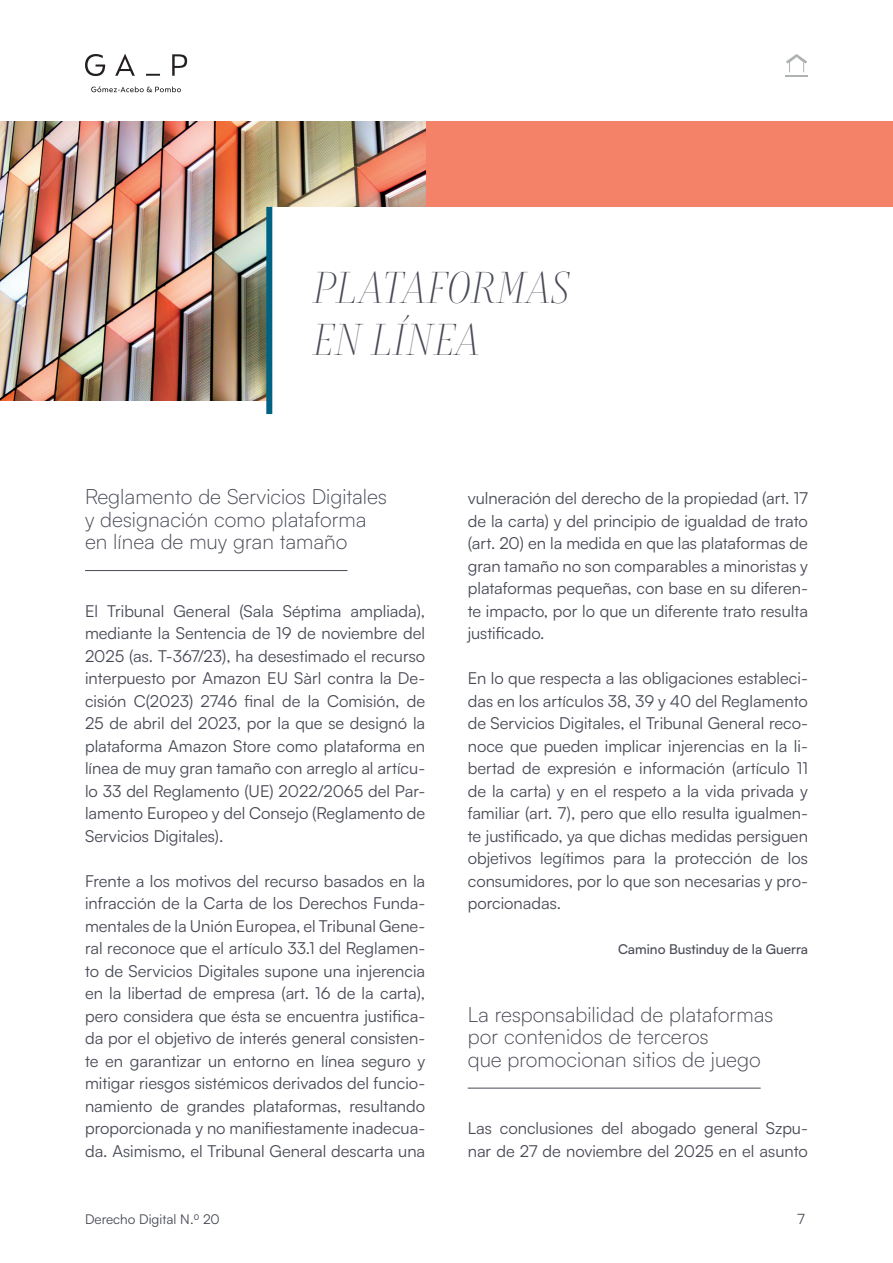
<style>
.page{position:relative;width:893px;height:1263px;background:#fff}
.page>*{position:absolute;margin:0;border:0;box-sizing:border-box;transform-origin:0 0}
.t1{font:italic 300 43.5px/52.2px "Boska";color:#484a55}
.t2{font:300 21px/22.5px "Satoshi";color:#484a55}
.t3{font:16.5px/22.5px "Satoshi";color:#484a55;text-align:justify}
.t4{font:14.25px "Satoshi";color:#484a55}
.t5{font:500 13.5px "Satoshi";color:#484a55}
.t6{font:13.5px "Satoshi";color:#484a55}
</style>
<div class="page">
<svg style="left:85px;top:54px;width:102px;height:38px"></svg>
<div style="left:0;top:122px;width:893px;height:278px;background:#f48269"></div>
<img style="left:0;top:122px;width:425px;height:278px">
<div style="left:269px;top:207px;width:624px;height:207px;background:#fff"></div>
<div style="left:266px;top:207px;width:6px;height:207px;background:#006383"></div>
<svg style="left:785px;top:54px;width:23px;height:22px"></svg>
<hr style="left:85px;top:570px;width:262px;height:1px;background:#484a55">
<hr style="left:468px;top:1088px;width:293px;height:1px;background:#484a55">
<h1 class="t1" style="left:313px;top:261px;width:258px">PLATAFORMAS<br>EN LÍNEA</h1>
<p class="t2" style="left:85px;top:485px;width:303px">Reglamento de Servicios Digitales y designación como plataforma en línea de muy gran tamaño</p>
<p class="t3" style="left:85px;top:599px;width:342px">El Tribunal General (Sala Séptima ampliada), mediante la Sentencia de 19 de noviembre del 2025 (as. T-367/23), ha desestimado el recurso interpuesto por Amazon EU Sàrl contra la De&shy;cisión C(2023) 2746 final de la Comisión, de 25 de abril del 2023, por la que se designó la plataforma Amazon Store como plataforma en línea de muy gran tamaño con arreglo al artícu&shy;lo 33 del Reglamento (UE) 2022/2065 del Par&shy;lamento Europeo y del Consejo (Reglamento de Servicios Digitales).</p>
<p class="t3" style="left:85px;top:869px;width:342px">Frente a los motivos del recurso basados en la infracción de la Carta de los Derechos Funda&shy;mentales de la Unión Europea, el Tribunal Gene&shy;ral reconoce que el artículo 33.1 del Reglamen&shy;to de Servicios Digitales supone una injerencia en la libertad de empresa (art. 16 de la carta), pero considera que ésta se encuentra justifica&shy;da por el objetivo de interés general consisten&shy;te en garantizar un entorno en línea seguro y mitigar riesgos sistémicos derivados del funcio&shy;namiento de grandes plataformas, resultando proporcionada y no manifiestamente inadecua&shy;da. Asimismo, el Tribunal General descarta una</p>
<p class="t3" style="left:468px;top:486px;width:342px">vulneración del derecho de la propiedad (art. 17 de la carta) y del principio de igualdad de trato (art. 20) en la medida en que las plataformas de gran tamaño no son comparables a minoristas y plataformas pequeñas, con base en su diferen&shy;te impacto, por lo que un diferente trato resulta justificado.</p>
<p class="t3" style="left:468px;top:666px;width:342px">En lo que respecta a las obligaciones estableci&shy;das en los artículos 38, 39 y 40 del Reglamento de Servicios Digitales, el Tribunal General reco&shy;noce que pueden implicar injerencias en la li&shy;bertad de expresión e información (artículo 11 de la carta) y en el respeto a la vida privada y familiar (art. 7), pero que ello resulta igualmen&shy;te justificado, ya que dichas medidas persiguen objetivos legítimos para la protección de los consumidores, por lo que son necesarias y pro&shy;porcionadas.</p>
<p class="t5" style="left:618px;top:940px;width:191px">Camino Bustinduy de la Guerra</p>
<p class="t2" style="left:468px;top:1002px;width:307px">La responsabilidad de plataformas por contenidos de terceros<br>que promocionan sitios de juego</p>
<p class="t3" style="left:468px;top:1116px;width:342px">Las conclusiones del abogado general Szpu&shy;nar de 27 de noviembre del 2025 en el asunto</p>
<p class="t6" style="left:85px;top:1210px;width:136px">Derecho Digital N.<sup>0</sup> 20</p>
<p class="t4" style="left:797px;top:1209px;width:9px">7</p>
</div>
